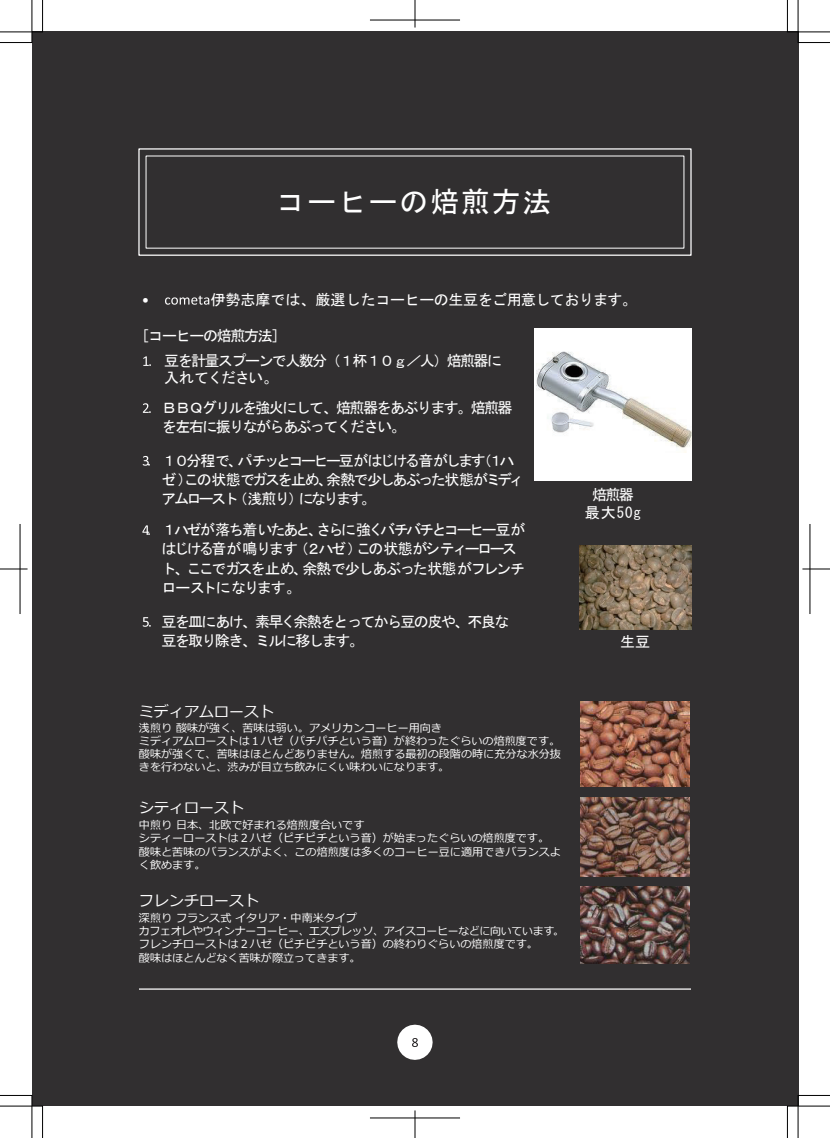
<style>
.page{position:relative;width:830px;height:1138px;background:#fff}
.page>*{position:absolute;margin:0;border:0;box-sizing:border-box;transform-origin:0 0}
.t1{font:28.75px "MS Gothic";letter-spacing:.065em;color:#fff}
.t2{font:15px/25.2px "MS Gothic";letter-spacing:-.11em;color:#fff}
.t3{font:15px/19.4px "MS Gothic";letter-spacing:-.13em;color:#fff}
.t4{font:15px/19.4px "MS Gothic";letter-spacing:-.17em;color:#fff}
.t5{font:15px "MS Gothic";letter-spacing:-.03em;color:#fff}
.t6{font:15px "Meiryo";color:#fff}
.t7{font:15px/18px "MS Gothic";letter-spacing:.06em;color:#fff;text-align:center}
.t8{font:15px "Calibri";color:#fff}
.t9{font:11.12px/13.2px "Meiryo";color:#fff}
</style>
<div class="page">
<div style="left:32px;top:32px;width:765px;height:1074px;background:#312f30"></div>
<svg style="left:165px;top:296px;width:44px;height:9px"></svg>
<svg style="left:397px;top:1024px;width:35px;height:35px"></svg>
<svg style="left:143px;top:356px;width:8px;height:10px"></svg>
<svg style="left:143px;top:403px;width:8px;height:10px"></svg>
<svg style="left:143px;top:456px;width:7px;height:9px"></svg>
<svg style="left:142px;top:525px;width:8px;height:10px"></svg>
<svg style="left:143px;top:617px;width:8px;height:9px"></svg>
<img style="left:536px;top:328px;width:154px;height:153px">
<img style="left:579px;top:545px;width:111px;height:84px">
<img style="left:580px;top:702px;width:109px;height:84px">
<img style="left:580px;top:797px;width:109px;height:79px">
<img style="left:580px;top:886px;width:109px;height:77px">
<hr style="left:139px;top:988px;width:551px;height:1px;background:#fff">
<div style="left:138px;top:148px;width:553px;height:108px;border:1px solid #fff"></div>
<svg style="left:0;top:1095px;width:43px;height:42px"></svg>
<svg style="left:0;top:0;width:43px;height:43px"></svg>
<svg style="left:786px;top:0;width:43px;height:43px"></svg>
<svg style="left:786px;top:1095px;width:43px;height:42px"></svg>
<svg style="left:0;top:568px;width:28px;height:1px"></svg>
<hr style="left:20px;top:524px;width:1px;height:90px;background:#000">
<svg style="left:802px;top:568px;width:27px;height:1px"></svg>
<hr style="left:809px;top:524px;width:1px;height:90px;background:#000">
<hr style="left:370px;top:20px;width:90px;height:1px;background:#000">
<svg style="left:414px;top:0;width:1px;height:28px"></svg>
<hr style="left:370px;top:1117px;width:90px;height:1px;background:#000">
<svg style="left:414px;top:1110px;width:1px;height:27px"></svg>
<h1 class="t1" style="left:276px;top:187px;width:276px">コーヒーの焙煎方法</h1>
<h2 class="t8" style="left:142px;top:290px;width:9px">•</h2>
<h2 class="t5" style="left:210px;top:291px;width:428px">伊勢志摩では、厳選したコーヒーの生豆をご用意しております。</h2>
<h2 class="t2" style="left:164px;top:322px;width:339px;text-indent:-30px">［コーヒーの焙煎方法］<br>豆を計量スプーンで人数分（１杯１０ｇ／人）焙煎器に</h2>
<h2 class="t2" style="left:162px;top:362px;width:352px;line-height:30px">入れてください。<br>ＢＢＱグリルを強火にして、焙煎器をあぶります。焙煎器</h2>
<h2 class="t2" style="left:162px;top:414px;width:245px">を左右に振りながらあぶってください。</h2>
<h2 class="t4" style="left:161px;top:450px;width:363px">１０分程で、パチッとコーヒー豆がはじける音がします（１ハゼ）この状態でガスを止め、余熱で少しあぶった状態がミディアムロースト（浅煎り）になります。</h2>
<h2 class="t3" style="left:161px;top:520px;width:365px">１ハゼが落ち着いたあと、さらに強くバチバチとコーヒー豆がはじける音が鳴ります（２ハゼ）この状態がシティーロースト、ここでガスを止め、余熱で少しあぶった状態がフレンチローストになります。</h2>
<h2 class="t2" style="left:161px;top:611px;width:349px;line-height:19.5px">豆を皿にあけ、素早く余熱をとってから豆の皮や、不良な豆を取り除き、ミルに移します。</h2>
<h2 class="t7" style="left:584px;top:486px;width:58px">焙煎器最大50g</h2>
<h2 class="t2" style="left:619px;top:629px;width:31px">生豆</h2>
<h2 class="t6" style="left:139px;top:703px;width:136px">ミディアムロースト</h2>
<p class="t9" style="left:139px;top:721px;width:423px">浅煎り 酸味が強く、苦味は弱い。アメリカンコーヒー用向き<br>ミディアムローストは１ハゼ（パチパチという音）が終わったぐらいの焙煎度です。酸味が強くて、苦味はほとんどありません。焙煎する最初の段階の時に充分な水分抜きを行わないと、渋みが目立ち飲みにくい味わいになります。</p>
<h2 class="t6" style="left:139px;top:798px;width:107px">シティロースト</h2>
<p class="t9" style="left:139px;top:818px;width:423px">中煎り 日本、北欧で好まれる焙煎度合いです<br>シティーローストは２ハゼ（ピチピチという音）が始まったぐらいの焙煎度です。酸味と苦味のバランスがよく、この焙煎度は多くのコーヒー豆に適用できバランスよく飲めます。</p>
<h2 class="t6" style="left:139px;top:891px;width:122px">フレンチロースト</h2>
<p class="t9" style="left:139px;top:911px;width:426px">深煎り フランス式 イタリア・中南米タイプ<br>カフェオレやウィンナーコーヒー、エスプレッソ、アイスコーヒーなどに向いています。フレンチローストは２ハゼ（ピチピチという音）の終わりぐらいの焙煎度です。<br>酸味はほとんどなく苦味が際立ってきます。</p>
</div>
